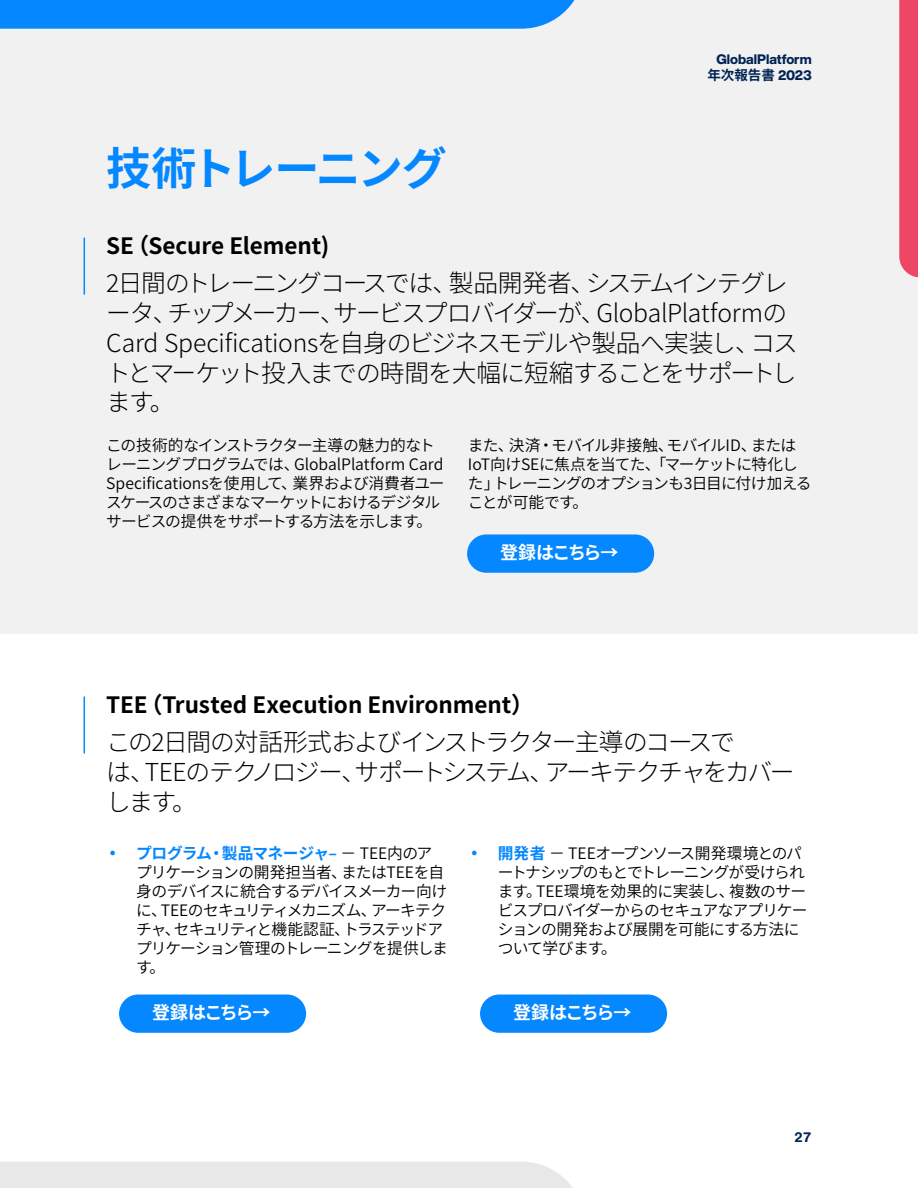
<style>
.page{position:relative;width:918px;height:1188px;background:#fff}
.page>*{position:absolute;margin:0;border:0;box-sizing:border-box;transform-origin:0 0}
.t1{font:700 45px "Source Han Sans";letter-spacing:-.065em;color:#0588ff}
.t2{font:300 24.75px/29.7px "Source Han Sans";letter-spacing:-.065em;color:#000}
.t3{font:700 22.5px "Source Han Sans";letter-spacing:-.005em;color:#000}
.t4{font:700 18px "Source Han Sans";letter-spacing:-.085em;color:#fff}
.t5{font:15.75px/18.9px "Source Han Sans";letter-spacing:-.045em;color:#000}
.t6{font:800 13.5px "Helvetica Now Display";color:#002353}
.t7{font:700 13.5px "Source Han Sans";color:#002353}
.t8{font:700 13.5px "Helvetica Now Text";color:#002353}
.s1{font-family:"Helvetica Now Display";font-weight:800}
.s2{color:#0588ff}
.s3{font-weight:700;color:#0588ff}
</style>
<div class="page">
<div style="left:0;top:0;width:918px;height:634px;background:#f1f1f1"></div>
<hr style="left:84px;top:238px;width:1px;height:57px;background:#0588ff">
<hr style="left:84px;top:697px;width:1px;height:56px;background:#0588ff">
<div style="left:467px;top:534px;width:187px;height:39px;background:#0588ff;border-radius:19px"></div>
<div style="left:119px;top:995px;width:187px;height:38px;background:#0588ff;border-radius:19px"></div>
<div style="left:480px;top:995px;width:187px;height:38px;background:#0588ff;border-radius:19px"></div>
<div style="left:899px;top:0;width:19px;height:277px;background:#f04665"></div>
<div style="left:0;top:1162px;width:573px;height:26px;background:#e8e8e8"></div>
<div style="left:0;top:0;width:575px;height:29px;background:#0588ff"></div>
<h1 class="t1" style="left:106px;top:143px;width:342px">技術トレーニング</h1>
<p class="t6" style="left:716px;top:49px;width:97px">GlobalPlatform</p>
<p class="t7" style="left:707px;top:68px;width:106px">年次報告書 <span class="s1">2023</span></p>
<h3 class="t3" style="left:106px;top:233px;width:224px">SE（Secure Element)</h3>
<h2 class="t2" style="left:106px;top:269px;width:693px">2日間のトレーニングコースでは、製品開発者、システムインテグレータ、チップメーカー、サービスプロバイダーが、GlobalPlatformのCard Specificationsを自身のビジネスモデルや製品へ実装し、コストとマーケット投入までの時間を大幅に短縮することをサポートします。</h2>
<p class="t5" style="left:106px;top:437px;width:340px">この技術的なインストラクター主導の魅力的なトレーニングプログラムでは、GlobalPlatform Card<br>Specificationsを使用して、業界および消費者ユースケースのさまざまなマーケットにおけるデジタルサービスの提供をサポートする方法を示します。</p>
<p class="t5" style="left:468px;top:437px;width:345px">また、決済・モバイル非接触、モバイルID、または<br>IoT向けSEに焦点を当てた、「マーケットに特化した」トレーニングのオプションも3日目に付け加えることが可能です。</p>
<p class="t4" style="left:500px;top:543px;width:120px">登録はこちら→</p>
<h3 class="t3" style="left:106px;top:692px;width:429px">TEE（Trusted Execution Environment）</h3>
<h2 class="t2" style="left:106px;top:728px;width:690px">この2日間の対話形式およびインストラクター主導のコースで<br>は、TEEのテクノロジー、サポートシステム、アーキテクチャをカバーします。</h2>
<p class="t5" style="left:136px;top:844px;width:313px;text-indent:-27px"><span class="s2">•</span> <span class="s3">プログラム・製品マネージャ–</span> － TEE内のアプリケーションの開発担当者、またはTEEを自身のデバイスに統合するデバイスメーカー向けに、TEEのセキュリティメカニズム、アーキテクチャ、セキュリティと機能認証、トラステッドアプリケーション管理のトレーニングを提供します。</p>
<p class="t5" style="left:498px;top:844px;width:311px;text-indent:-27px"><span class="s2">•</span> <span class="s3">開発者</span> － TEEオープンソース開発環境とのパートナシップのもとでトレーニングが受けられます。TEE環境を効果的に実装し、複数のサービスプロバイダーからのセキュアなアプリケーションの開発および展開を可能にする方法について学びます。</p>
<p class="t4" style="left:152px;top:1003px;width:120px">登録はこちら→</p>
<p class="t4" style="left:513px;top:1003px;width:120px">登録はこちら→</p>
<p class="t8" style="left:794px;top:1127px;width:19px">27</p>
</div>
